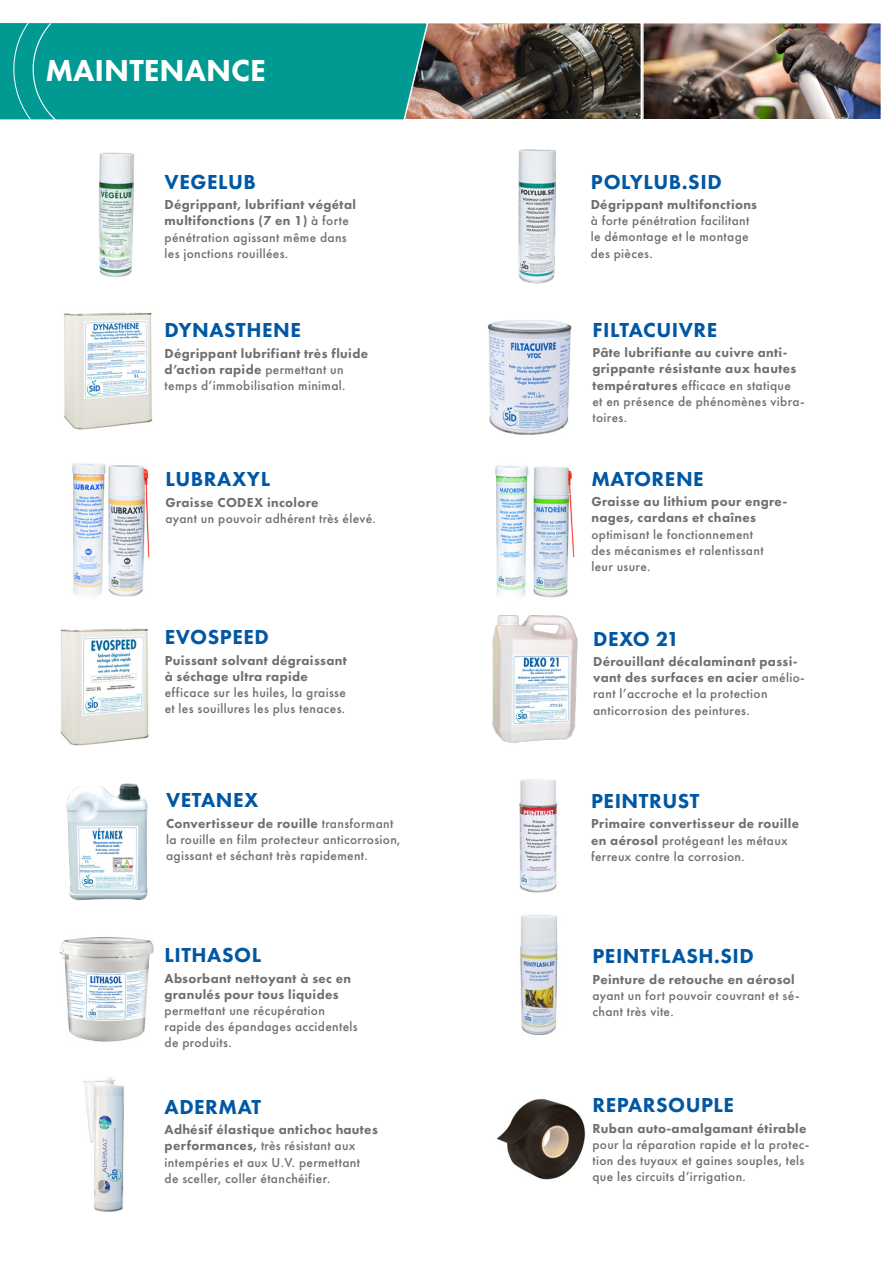
<style>
.page{position:relative;width:893px;height:1263px;background:#fff}
.page>*{position:absolute;margin:0;border:0;box-sizing:border-box;transform-origin:0 0}
.t1{font:800 31.5px "Futura PT";color:#fff}
.t2{font:800 21px "Futura PT";letter-spacing:.025em;color:#0057a4}
.t3{font:500 13.5px/16.2px "Futura PT";letter-spacing:.025em;color:#706f6f}
.t4{font:800 13.5px/16.2px "Futura PT";letter-spacing:.025em;color:#706f6f}
.s1{font-weight:800}
.s2{font-weight:500}
</style>
<div class="page">
<img style="left:430px;top:25px;width:209px;height:93px">
<div style="left:403px;top:22px;width:239px;height:99px;border:2px solid #fff"></div>
<img style="left:645px;top:25px;width:234px;height:93px">
<div style="left:642px;top:22px;width:240px;height:99px;border:2px solid #fff"></div>
<svg style="left:0;top:22px;width:430px;height:99px;background:#0b9c95"></svg>
<img style="left:98px;top:152px;width:36px;height:125px">
<img style="left:63px;top:312px;width:90px;height:118px">
<img style="left:495px;top:465px;width:80px;height:133px">
<img style="left:72px;top:463px;width:78px;height:134px">
<img style="left:492px;top:615px;width:86px;height:128px">
<img style="left:519px;top:779px;width:39px;height:114px">
<img style="left:520px;top:915px;width:38px;height:120px">
<img style="left:496px;top:1099px;width:90px;height:81px">
<img style="left:487px;top:320px;width:85px;height:115px">
<img style="left:66px;top:783px;width:82px;height:117px">
<img style="left:59px;top:937px;width:95px;height:105px">
<img style="left:83px;top:1077px;width:41px;height:135px">
<img style="left:518px;top:149px;width:38px;height:135px">
<img style="left:60px;top:628px;width:89px;height:118px">
<h1 class="t1" style="left:45px;top:51px;width:222px">MAINTENANCE</h1>
<h2 class="t2" style="left:165px;top:168px;width:93px">VEGELUB</h2>
<p class="t3" style="left:165px;top:196px;width:193px"><span class="s1">Dégrippant, lubrifiant végétal multifonctions (7 en 1)</span> à forte pénétration agissant même dans les jonctions rouillées.</p>
<h2 class="t2" style="left:165px;top:317px;width:138px">DYNASTHENE</h2>
<p class="t4" style="left:165px;top:345px;width:205px">Dégrippant lubrifiant très fluide d’action rapide <span class="s2">permettant un temps d’immobilisation minimal.</span></p>
<h2 class="t2" style="left:165px;top:466px;width:106px">LUBRAXYL</h2>
<p class="t4" style="left:165px;top:494px;width:155px">Graisse CODEX incolore</p>
<p class="t3" style="left:165px;top:510px;width:212px">ayant un pouvoir adhérent très élevé.</p>
<h2 class="t2" style="left:165px;top:624px;width:106px">EVOSPEED</h2>
<p class="t4" style="left:165px;top:652px;width:184px">Puissant solvant dégraissant à séchage ultra rapide</p>
<p class="t3" style="left:165px;top:685px;width:183px">efficace sur les huiles, la graisse et les souillures les plus tenaces.</p>
<h2 class="t2" style="left:166px;top:787px;width:94px">VETANEX</h2>
<p class="t3" style="left:166px;top:815px;width:236px"><span class="s1">Convertisseur de rouille</span> transformant la rouille en film protecteur anticorrosion, agissant et séchant très rapidement.</p>
<h2 class="t2" style="left:165px;top:942px;width:98px">LITHASOL</h2>
<p class="t4" style="left:165px;top:970px;width:188px">Absorbant nettoyant à sec en granulés pour tous liquides</p>
<p class="t3" style="left:165px;top:1002px;width:195px">permettant une récupération rapide des épandages accidentels de produits.</p>
<h2 class="t2" style="left:165px;top:1094px;width:98px">ADERMAT</h2>
<p class="t3" style="left:165px;top:1122px;width:215px"><span class="s1">Adhésif élastique antichoc hautes performances,</span> très résistant aux intempéries et aux U.V. permettant<br>de sceller, coller étanchéifier.</p>
<h2 class="t2" style="left:591px;top:168px;width:132px">POLYLUB.SID</h2>
<p class="t4" style="left:591px;top:196px;width:168px">Dégrippant multifonctions</p>
<p class="t3" style="left:591px;top:213px;width:160px;text-align:justify">à forte pénétration facilitant le démontage et le montage des pièces.</p>
<h2 class="t2" style="left:592px;top:316px;width:126px">FILTACUIVRE</h2>
<p class="t4" style="left:592px;top:344px;width:214px">Pâte lubrifiante au cuivre anti&shy;grippante résistante aux hautes températures <span class="s2">efficace en statique<br>et en présence de phénomènes vibra&shy;toires.</span></p>
<h2 class="t2" style="left:591px;top:466px;width:114px">MATORENE</h2>
<p class="t4" style="left:591px;top:493px;width:197px">Graisse au lithium pour engre&shy;nages, cardans et chaînes</p>
<p class="t3" style="left:591px;top:526px;width:174px">optimisant le fonctionnement des mécanismes et ralentissant leur usure.</p>
<h2 class="t2" style="left:593px;top:625px;width:88px">DEXO 21</h2>
<p class="t3" style="left:593px;top:653px;width:213px"><span class="s1">Dérouillant décalaminant passi&shy;vant des surfaces en acier</span> amélio&shy;rant l’accroche et la protection anticorrosion des peintures.</p>
<h2 class="t2" style="left:591px;top:788px;width:110px">PEINTRUST</h2>
<p class="t3" style="left:591px;top:816px;width:209px"><span class="s1">Primaire convertisseur de rouille en aérosol</span> protégeant les métaux ferreux contre la corrosion.</p>
<h2 class="t2" style="left:592px;top:943px;width:163px">PEINTFLASH.SID</h2>
<p class="t4" style="left:592px;top:971px;width:204px">Peinture de retouche en aérosol</p>
<p class="t3" style="left:592px;top:987px;width:209px">ayant un fort pouvoir couvrant et sé&shy;chant très vite.</p>
<h2 class="t2" style="left:592px;top:1092px;width:143px">REPARSOUPLE</h2>
<p class="t4" style="left:592px;top:1120px;width:216px">Ruban auto-amalgamant étirable</p>
<p class="t3" style="left:592px;top:1136px;width:219px">pour la réparation rapide et la protec&shy;tion des tuyaux et gaines souples, tels que les circuits d’irrigation.</p>
</div>
